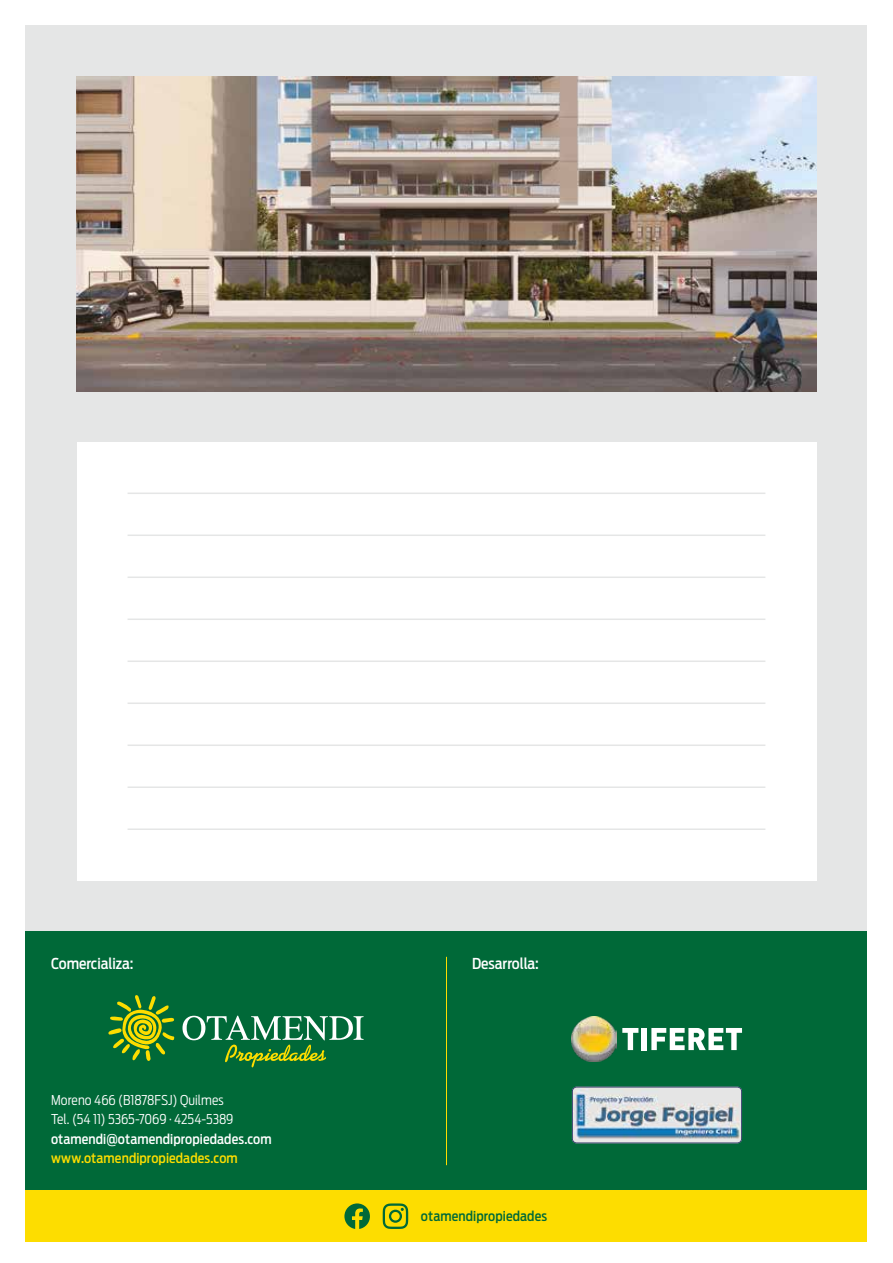
<style>
.page{position:relative;width:893px;height:1263px;background:#fff}
.page>*{position:absolute;margin:0;border:0;box-sizing:border-box;transform-origin:0 0}
.t1{font:500 15px "Antenna Cond";color:#fff}
.t2{font:300 13.5px/19.5px "Antenna Cond";color:#fff}
.t3{font:500 13.5px "Antenna Cond";letter-spacing:.01em;color:#fff}
.t4{font:500 13.5px "Antenna Cond";letter-spacing:.01em;color:#fddd00}
.t5{font:500 13.5px "Antenna Cond";letter-spacing:.01em;color:#006938}
</style>
<div class="page">
<div style="left:26px;top:26px;width:841px;height:905px;background:#e5e6e6"></div>
<img style="left:77px;top:77px;width:739px;height:314px">
<div style="left:26px;top:931px;width:841px;height:260px;background:#006938"></div>
<div style="left:26px;top:1191px;width:841px;height:51px;background:#fddd00"></div>
<img style="left:572px;top:1017px;width:44px;height:44px">
<svg style="left:622px;top:1028px;width:16px;height:22px"></svg>
<div style="left:642px;top:1028px;width:5px;height:22px;background:#fff"></div>
<svg style="left:651px;top:1028px;width:91px;height:22px"></svg>
<img style="left:572px;top:1087px;width:170px;height:56px">
<svg style="left:108px;top:995px;width:67px;height:66px"></svg>
<svg style="left:182px;top:1016px;width:182px;height:51px"></svg>
<hr style="left:446px;top:957px;width:1px;height:208px;background:#fddd00">
<svg style="left:383px;top:1203px;width:25px;height:26px"></svg>
<svg style="left:344px;top:1203px;width:26px;height:26px"></svg>
<div style="left:77px;top:442px;width:739px;height:438px;background:#fff"></div>
<hr style="left:128px;top:492px;width:637px;height:2px;background:#e5e6e6">
<hr style="left:128px;top:534px;width:637px;height:2px;background:#e5e6e6">
<hr style="left:128px;top:576px;width:637px;height:2px;background:#e5e6e6">
<hr style="left:128px;top:618px;width:637px;height:2px;background:#e5e6e6">
<hr style="left:128px;top:744px;width:637px;height:2px;background:#e5e6e6">
<hr style="left:128px;top:786px;width:637px;height:2px;background:#e5e6e6">
<hr style="left:128px;top:828px;width:637px;height:2px;background:#e5e6e6">
<hr style="left:128px;top:660px;width:637px;height:2px;background:#e5e6e6">
<hr style="left:128px;top:702px;width:637px;height:2px;background:#e5e6e6">
<p class="t1" style="left:51px;top:954px;width:84px">Comercializa:</p>
<p class="t2" style="left:51px;top:1090px;width:184px">Moreno 466 (B1878FSJ) Quilmes<br>Tel. (54 11) 5365-7069 · 4254-5389</p>
<p class="t3" style="left:51px;top:1131px;width:222px">otamendi@otamendipropiedades.com</p>
<p class="t4" style="left:51px;top:1150px;width:188px">www.otamendipropiedades.com</p>
<p class="t1" style="left:472px;top:954px;width:68px">Desarrolla:</p>
<p class="t5" style="left:421px;top:1208px;width:128px">otamendipropiedades</p>
</div>
